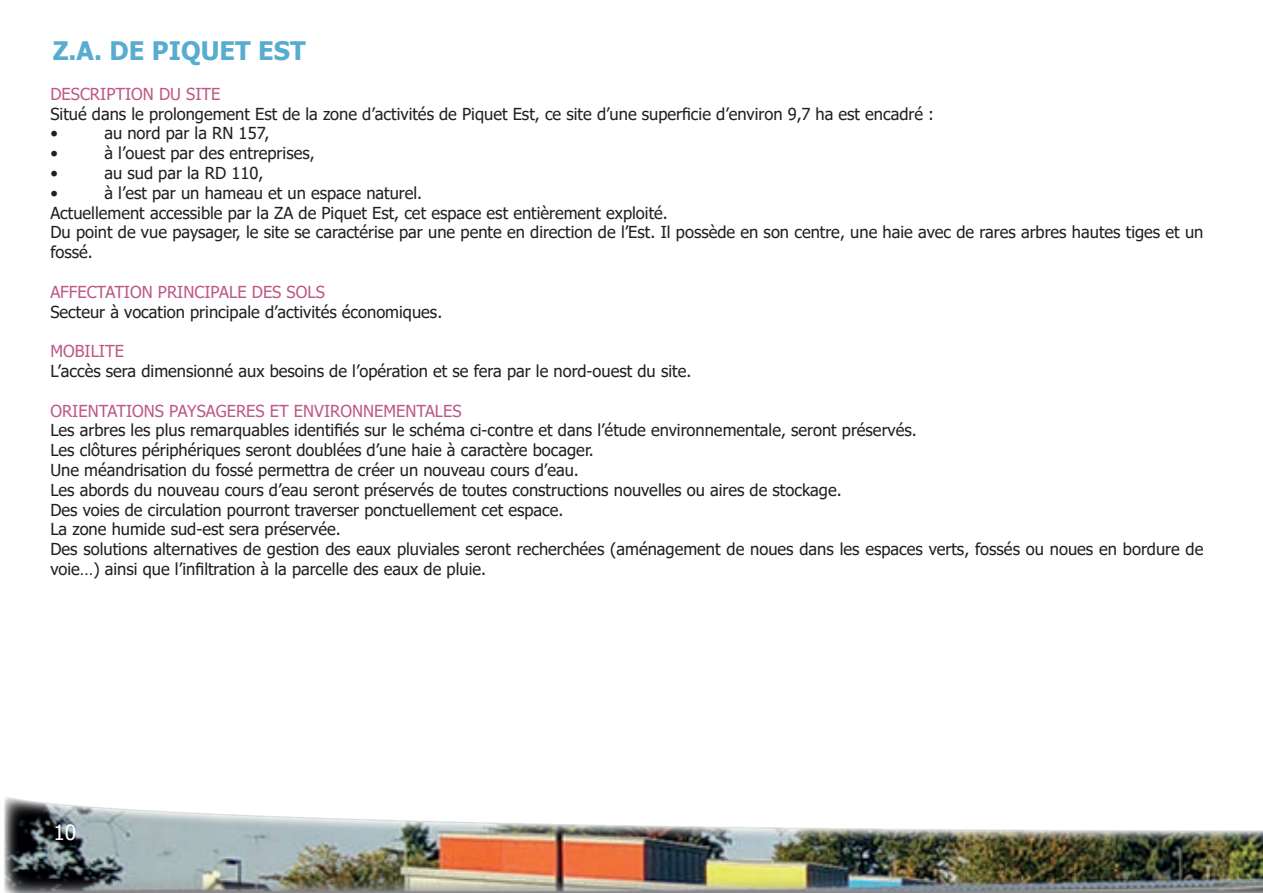
<style>
.page{position:relative;width:1263px;height:893px;background:#fff}
.page>*{position:absolute;margin:0;border:0;box-sizing:border-box;transform-origin:0 0}
.t1{font:700 25.5px "Tahoma";color:#58acd0}
.t2{font:21px "Tahoma";color:#fff}
.t3{font:16.5px/19.8px "Tahoma";color:#231f20}
.t4{font:16.5px "Tahoma";color:#bd5986}
</style>
<div class="page">
<img style="left:4px;top:797px;width:1259px;height:96px">
<h1 class="t1" style="left:53px;top:33px;width:254px">Z.A. DE PIQUET EST</h1>
<p class="t4" style="left:50px;top:83px;width:172px">DESCRIPTION DU SITE</p>
<p class="t3" style="left:50px;top:105px;width:885px">Situé dans le prolongement Est de la zone d’activités de Piquet Est, ce site d’une superficie d’environ 9,7 ha est encadré : •</p>
<p class="t3" style="left:104px;top:124px;width:167px">au nord par la RN 157,</p>
<p class="t3" style="left:50px;top:144px;width:9px">•</p>
<p class="t3" style="left:104px;top:144px;width:212px">à l’ouest par des entreprises,</p>
<p class="t3" style="left:50px;top:164px;width:9px">•</p>
<p class="t3" style="left:104px;top:164px;width:161px">au sud par la RD 110,</p>
<p class="t3" style="left:50px;top:184px;width:9px">•</p>
<p class="t3" style="left:50px;top:184px;width:1154px;text-indent:54px">à l’est par un hameau et un espace naturel.<br>Actuellement accessible par la ZA de Piquet Est, cet espace est entièrement exploité.<br>Du point de vue paysager, le site se caractérise par une pente en direction de l’Est. Il possède en son centre, une haie avec de rares arbres hautes tiges et un fossé.</p>
<p class="t4" style="left:50px;top:281px;width:276px">AFFECTATION PRINCIPALE DES SOLS</p>
<p class="t3" style="left:50px;top:303px;width:393px">Secteur à vocation principale d’activités économiques.</p>
<p class="t4" style="left:50px;top:340px;width:75px">MOBILITE</p>
<p class="t3" style="left:50px;top:362px;width:642px">L’accès sera dimensionné aux besoins de l’opération et se fera par le nord-ouest du site.</p>
<p class="t4" style="left:50px;top:400px;width:413px">ORIENTATIONS PAYSAGERES ET ENVIRONNEMENTALES</p>
<p class="t3" style="left:50px;top:421px;width:1154px">Les arbres les plus remarquables identifiés sur le schéma ci-contre et dans l’étude environnementale, seront préservés.<br>Les clôtures périphériques seront doublées d’une haie à caractère bocager.<br>Une méandrisation du fossé permettra de créer un nouveau cours d’eau.<br>Les abords du nouveau cours d’eau seront préservés de toutes constructions nouvelles ou aires de stockage.<br>Des voies de circulation pourront traverser ponctuellement cet espace.<br>La zone humide sud-est sera préservée.<br>Des solutions alternatives de gestion des eaux pluviales seront recherchées (aménagement de noues dans les espaces verts, fossés ou noues en bordure de voie…) ainsi que l’infiltration à la parcelle des eaux de pluie.</p>
<p class="t2" style="left:53px;top:818px;width:24px">10</p>
</div>
